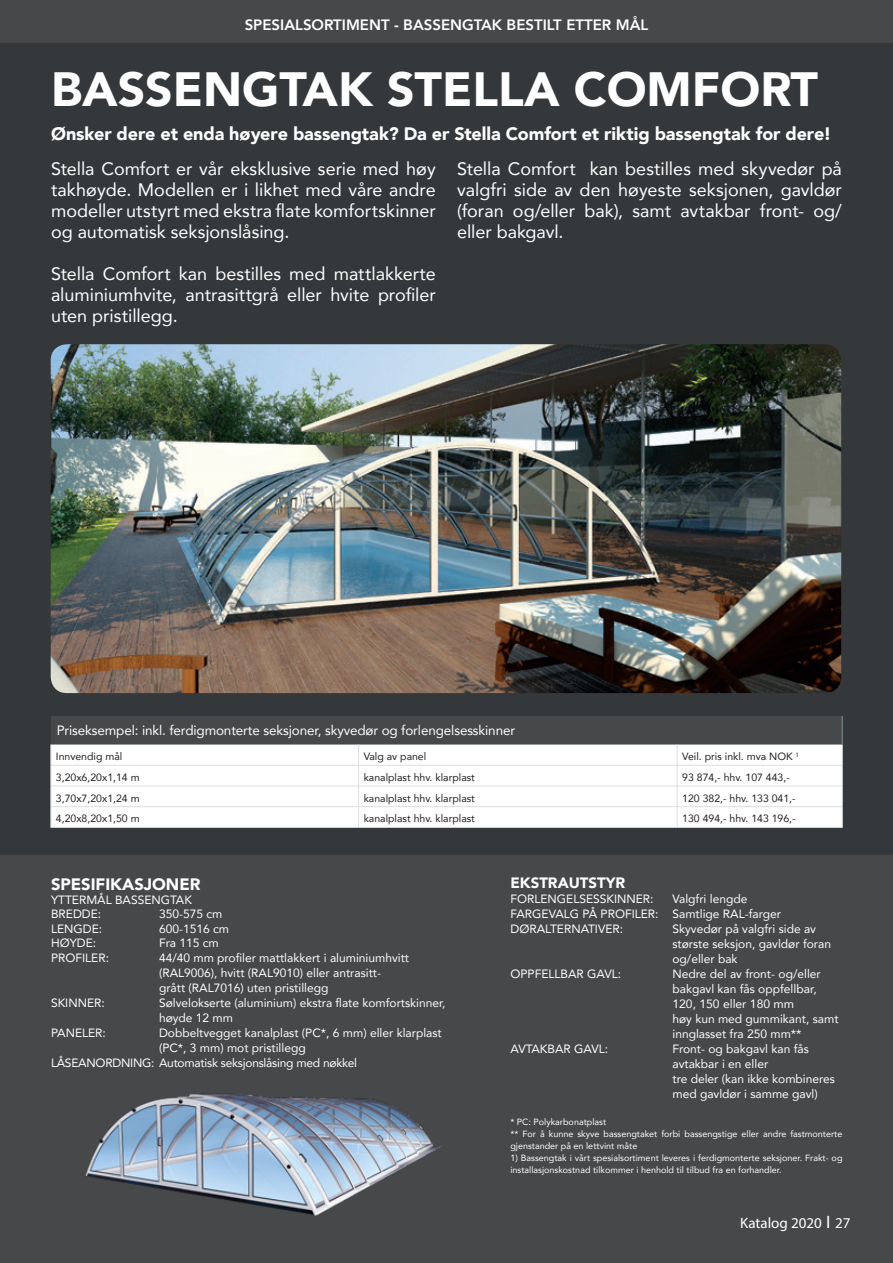
<style>
.page{position:relative;width:893px;height:1263px;background:#35383a}
.page>*{position:absolute;margin:0;border:0;box-sizing:border-box;transform-origin:0 0}
.t1{font:900 48px "Avenir";color:#fff}
.t2{font:18px/21px "Avenir";color:#fff;text-align:justify}
.t3{font:900 18px "Avenir";letter-spacing:-.005em;color:#fff}
.t4{font:900 16.5px "Avenir";color:#fff}
.t5{font:800 15px "Avenir";color:#fff}
.t6{font:15px "Myriad Pro";color:#fff}
.t7{font:900 15px "Avenir";color:#fff}
.t8{font:13.5px "Avenir";letter-spacing:-.01em;color:#fff}
.t9{font:12px/15px "Avenir";color:#fff}
.t10{font:12px "Avenir";letter-spacing:-.02em;color:#fff}
.t11{font:10.5px "Avenir";color:#231f20}
.t12{font:9px/12px "Avenir";color:#fff}
.s1{font-size:18px}
</style>
<div class="page">
<div style="left:0;top:856px;width:893px;height:407px;background:#46484a"></div>
<div style="left:0;top:0;width:893px;height:43px;background:#46484a"></div>
<img style="left:85px;top:1093px;width:357px;height:123px">
<img style="left:52px;top:346px;width:788px;height:346px">
<div style="left:49px;top:343px;width:794px;height:352px;border:2px solid #35383a;border-radius:17px"></div>
<div style="left:51px;top:716px;width:791px;height:28px;background:#46484a"></div>
<div style="left:51px;top:744px;width:791px;height:83px;background:#fff"></div>
<hr style="left:50px;top:765px;width:309px;height:1px;background:#dcdddf">
<hr style="left:359px;top:765px;width:318px;height:1px;background:#dcdddf">
<hr style="left:677px;top:765px;width:166px;height:1px;background:#dcdddf">
<hr style="left:50px;top:785px;width:309px;height:1px;background:#dcdddf">
<hr style="left:359px;top:785px;width:318px;height:1px;background:#dcdddf">
<hr style="left:677px;top:785px;width:166px;height:1px;background:#dcdddf">
<hr style="left:50px;top:806px;width:309px;height:1px;background:#dcdddf">
<svg style="left:50px;top:744px;width:1px;height:83px"></svg>
<hr style="left:359px;top:806px;width:318px;height:1px;background:#dcdddf">
<svg style="left:358px;top:744px;width:1px;height:83px"></svg>
<hr style="left:677px;top:806px;width:166px;height:1px;background:#dcdddf">
<svg style="left:677px;top:744px;width:1px;height:83px"></svg>
<svg style="left:842px;top:744px;width:1px;height:83px"></svg>
<hr style="left:50px;top:827px;width:309px;height:1px;background:#dcdddf">
<hr style="left:359px;top:827px;width:318px;height:1px;background:#dcdddf">
<hr style="left:677px;top:827px;width:166px;height:1px;background:#dcdddf">
<hr style="left:841px;top:716px;width:2px;height:28px;background:#687982">
<p class="t5" style="left:245px;top:13px;width:405px">SPESIALSORTIMENT - BASSENGTAK BESTILT ETTER MÅL</p>
<h1 class="t1" style="left:51px;top:48px;width:769px">BASSENGTAK STELLA COMFORT</h1>
<h2 class="t3" style="left:51px;top:119px;width:782px">Ønsker dere et enda høyere bassengtak? Da er Stella Comfort et riktig bassengtak for dere!</h2>
<h2 class="t2" style="left:51px;top:157px;width:386px">Stella Comfort er vår eksklusive serie med høy takhøyde. Modellen er i likhet med våre andre modeller utstyrt med ekstra flate komfortskinner og automatisk seksjonslåsing.</h2>
<h2 class="t2" style="left:51px;top:262px;width:386px">Stella Comfort kan bestilles med mattlakkerte aluminiumhvite, antrasittgrå eller hvite profiler uten pristillegg.</h2>
<h2 class="t2" style="left:457px;top:157px;width:386px">Stella Comfort kan bestilles med skyvedør på valgfri side av den høyeste seksjonen, gavldør (foran og/eller bak), samt avtakbar front- og/ eller bakgavl.</h2>
<p class="t8" style="left:57px;top:720px;width:460px">Priseksempel: inkl. ferdigmonterte seksjoner, skyvedør og forlengelsesskinner</p>
<p class="t11" style="left:56px;top:748px;width:68px">Innvendig mål</p>
<p class="t11" style="left:364px;top:748px;width:64px">Valg av panel</p>
<p class="t11" style="left:682px;top:748px;width:118px">Veil. pris inkl. mva NOK <sup>1</sup></p>
<p class="t11" style="left:56px;top:769px;width:85px">3,20x6,20x1,14 m</p>
<p class="t11" style="left:364px;top:769px;width:113px">kanalplast hhv. klarplast</p>
<p class="t11" style="left:682px;top:769px;width:109px">93 874,- hhv. 107 443,-</p>
<p class="t11" style="left:56px;top:789px;width:85px">3,70x7,20x1,24 m</p>
<p class="t11" style="left:364px;top:789px;width:113px">kanalplast hhv. klarplast</p>
<p class="t11" style="left:682px;top:789px;width:115px">120 382,- hhv. 133 041,-</p>
<p class="t11" style="left:56px;top:810px;width:85px">4,20x8,20x1,50 m</p>
<p class="t11" style="left:364px;top:810px;width:113px">kanalplast hhv. klarplast</p>
<p class="t11" style="left:682px;top:810px;width:115px">130 494,- hhv. 143 196,-</p>
<h3 class="t4" style="left:51px;top:870px;width:151px">SPESIFIKASJONER</h3>
<p class="t9" style="left:51px;top:892px;width:142px;line-height:14.4px">YTTERMÅL BASSENGTAK<br>BREDDE:</p>
<p class="t9" style="left:159px;top:906px;width:65px">350-575 cm</p>
<p class="t9" style="left:51px;top:921px;width:53px">LENGDE:</p>
<p class="t9" style="left:159px;top:921px;width:72px">600-1516 cm</p>
<p class="t9" style="left:51px;top:935px;width:47px">HØYDE:</p>
<p class="t9" style="left:159px;top:935px;width:61px">Fra 115 cm</p>
<p class="t9" style="left:51px;top:950px;width:60px">PROFILER:</p>
<p class="t9" style="left:159px;top:950px;width:252px">44/40 mm profiler mattlakkert i aluminiumhvitt (RAL9006), hvitt (RAL9010) eller antrasitt&shy;grått (RAL7016) uten pristillegg</p>
<p class="t9" style="left:51px;top:995px;width:55px">SKINNER:</p>
<p class="t9" style="left:159px;top:995px;width:288px">Sølvelokserte (aluminium) ekstra flate komfortskinner, høyde 12 mm</p>
<p class="t9" style="left:51px;top:1025px;width:56px">PANELER:</p>
<p class="t9" style="left:159px;top:1025px;width:284px">Dobbeltvegget kanalplast (PC*, 6 mm) eller klarplast</p>
<p class="t9" style="left:159px;top:1040px;width:148px">(PC*, 3 mm) mot pristillegg</p>
<p class="t10" style="left:51px;top:1053px;width:308px">LÅSEANORDNING: Automatisk seksjonslåsing med nøkkel</p>
<p class="t7" style="left:510px;top:870px;width:116px">EKSTRAUTSTYR</p>
<p class="t9" style="left:510px;top:891px;width:145px">FORLENGELSESSKINNER:</p>
<p class="t9" style="left:510px;top:891px;width:272px;text-indent:162px">Valgfri lengde<br>FARGEVALG PÅ PROFILER: Samtlige RAL-farger<br>DØRALTERNATIVER:</p>
<p class="t9" style="left:672px;top:921px;width:160px">Skyvedør på valgfri side av største seksjon, gavldør foran og/eller bak</p>
<p class="t9" style="left:510px;top:966px;width:112px">OPPFELLBAR GAVL:</p>
<p class="t9" style="left:672px;top:966px;width:168px">Nedre del av front- og/eller bakgavl kan fås oppfellbar,<br>120, 150 eller 180 mm<br>høy kun med gummikant, samt innglasset fra 250 mm**</p>
<p class="t9" style="left:510px;top:1041px;width:99px">AVTAKBAR GAVL:</p>
<p class="t9" style="left:672px;top:1041px;width:164px">Front- og bakgavl kan fås avtakbar i en eller<br>tre deler (kan ikke kombineres med gavldør i samme gavl)</p>
<p class="t12" style="left:510px;top:1116px;width:334px">* PC: Polykarbonatplast<br>** For å kunne skyve bassengtaket forbi bassengstige eller andre fastmonterte gjenstander på en lettvint måte</p>
<p class="t12" style="left:510px;top:1152px;width:334px">1) Bassengtak i vårt spesialsortiment leveres i ferdigmonterte seksjoner. Frakt- og installasjonskostnad tilkommer i henhold til tilbud fra en forhandler.</p>
<p class="t6" style="left:740px;top:1213px;width:112px">Katalog 2020 <span class="s1">I</span> 27</p>
</div>
